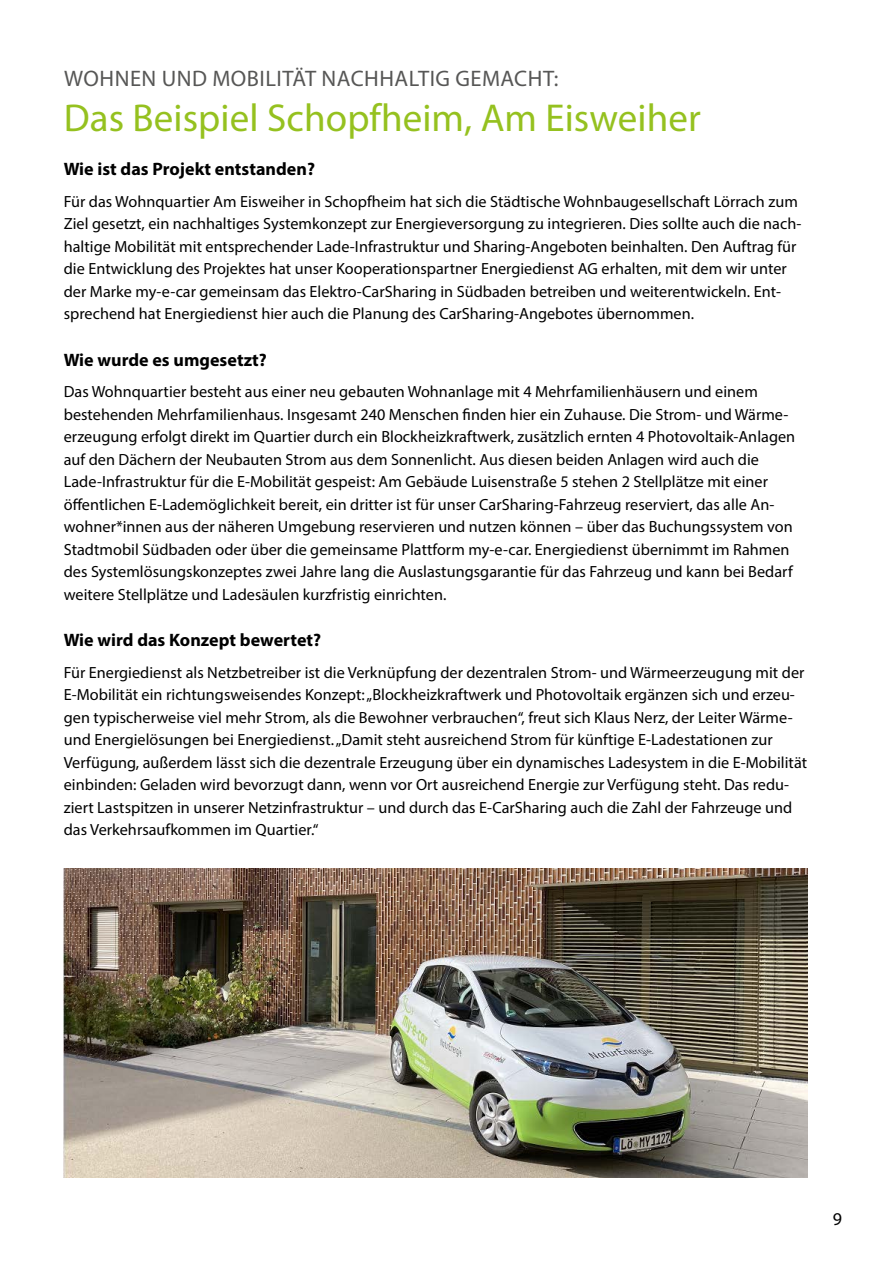
<style>
.page{position:relative;width:893px;height:1263px;background:#fff}
.page>*{position:absolute;margin:0;border:0;box-sizing:border-box;transform-origin:0 0}
.t1{font:39px "Myriad Pro";color:#95c11f}
.t2{font:22.5px "Myriad Pro";letter-spacing:.02em;color:#575756}
.t3{font:700 18px "Myriad Pro";color:#000}
.t4{font:18px "Myriad Pro";color:#000}
.t5{font:16.2px/22.5px "Myriad Pro";color:#000}
</style>
<div class="page">
<img style="left:64px;top:869px;width:744px;height:309px">
<h2 class="t2" style="left:64px;top:65px;width:496px">WOHNEN UND MOBILITÄT NACHHALTIG GEMACHT:</h2>
<h1 class="t1" style="left:64px;top:94px;width:638px">Das Beispiel Schopfheim, Am Eisweiher</h1>
<p class="t3" style="left:64px;top:157px;width:253px">Wie ist das Projekt entstanden?</p>
<p class="t5" style="left:64px;top:190px;width:739px">Für das Wohnquartier Am Eisweiher in Schopfheim hat sich die Städtische Wohnbaugesellschaft Lörrach zum Ziel gesetzt, ein nachhaltiges Systemkonzept zur Energieversorgung zu integrieren. Dies sollte auch die nach&shy;haltige Mobilität mit entsprechender Lade-Infrastruktur und Sharing-Angeboten beinhalten. Den Auftrag für die Entwicklung des Projektes hat unser Kooperationspartner Energiedienst AG erhalten, mit dem wir unter der Marke my-e-car gemeinsam das Elektro-CarSharing in Südbaden betreiben und weiterentwickeln. Ent&shy;sprechend hat Energiedienst hier auch die Planung des CarSharing-Angebotes übernommen.</p>
<p class="t3" style="left:64px;top:348px;width:205px">Wie wurde es umgesetzt?</p>
<p class="t5" style="left:64px;top:380px;width:733px">Das Wohnquartier besteht aus einer neu gebauten Wohnanlage mit 4 Mehrfamilienhäusern und einem bestehenden Mehrfamilienhaus. Insgesamt 240 Menschen finden hier ein Zuhause. Die Strom- und Wärme&shy;erzeugung erfolgt direkt im Quartier durch ein Blockheizkraftwerk, zusätzlich ernten 4 Photovoltaik-Anlagen auf den Dächern der Neubauten Strom aus dem Sonnenlicht. Aus diesen beiden Anlagen wird auch die Lade-Infrastruktur für die E-Mobilität gespeist: Am Gebäude Luisenstraße 5 stehen 2 Stellplätze mit einer öffentlichen E-Lademöglichkeit bereit, ein dritter ist für unser CarSharing-Fahrzeug reserviert, das alle An&shy;wohner*innen aus der näheren Umgebung reservieren und nutzen können – über das Buchungssystem von Stadtmobil Südbaden oder über die gemeinsame Plattform my-e-car. Energiedienst übernimmt im Rahmen des Systemlösungskonzeptes zwei Jahre lang die Auslastungsgarantie für das Fahrzeug und kann bei Bedarf weitere Stellplätze und Ladesäulen kurzfristig einrichten.</p>
<p class="t3" style="left:64px;top:628px;width:259px">Wie wird das Konzept bewertet?</p>
<p class="t5" style="left:64px;top:661px;width:745px">Für Energiedienst als Netzbetreiber ist die Verknüpfung der dezentralen Strom- und Wärmeerzeugung mit der E-Mobilität ein richtungsweisendes Konzept: „Blockheizkraftwerk und Photovoltaik ergänzen sich und erzeu&shy;gen typischerweise viel mehr Strom, als die Bewohner verbrauchen“, freut sich Klaus Nerz, der Leiter Wärme&shy;und Energielösungen bei Energiedienst. „Damit steht ausreichend Strom für künftige E-Ladestationen zur Verfügung, außerdem lässt sich die dezentrale Erzeugung über ein dynamisches Ladesystem in die E-Mobilität einbinden: Geladen wird bevorzugt dann, wenn vor Ort ausreichend Energie zur Verfügung steht. Das redu&shy;ziert Lastspitzen in unserer Netzinfrastruktur – und durch das E-CarSharing auch die Zahl der Fahrzeuge und das Verkehrsaufkommen im Quartier.“</p>
<p class="t4" style="left:833px;top:1208px;width:11px">9</p>
</div>
